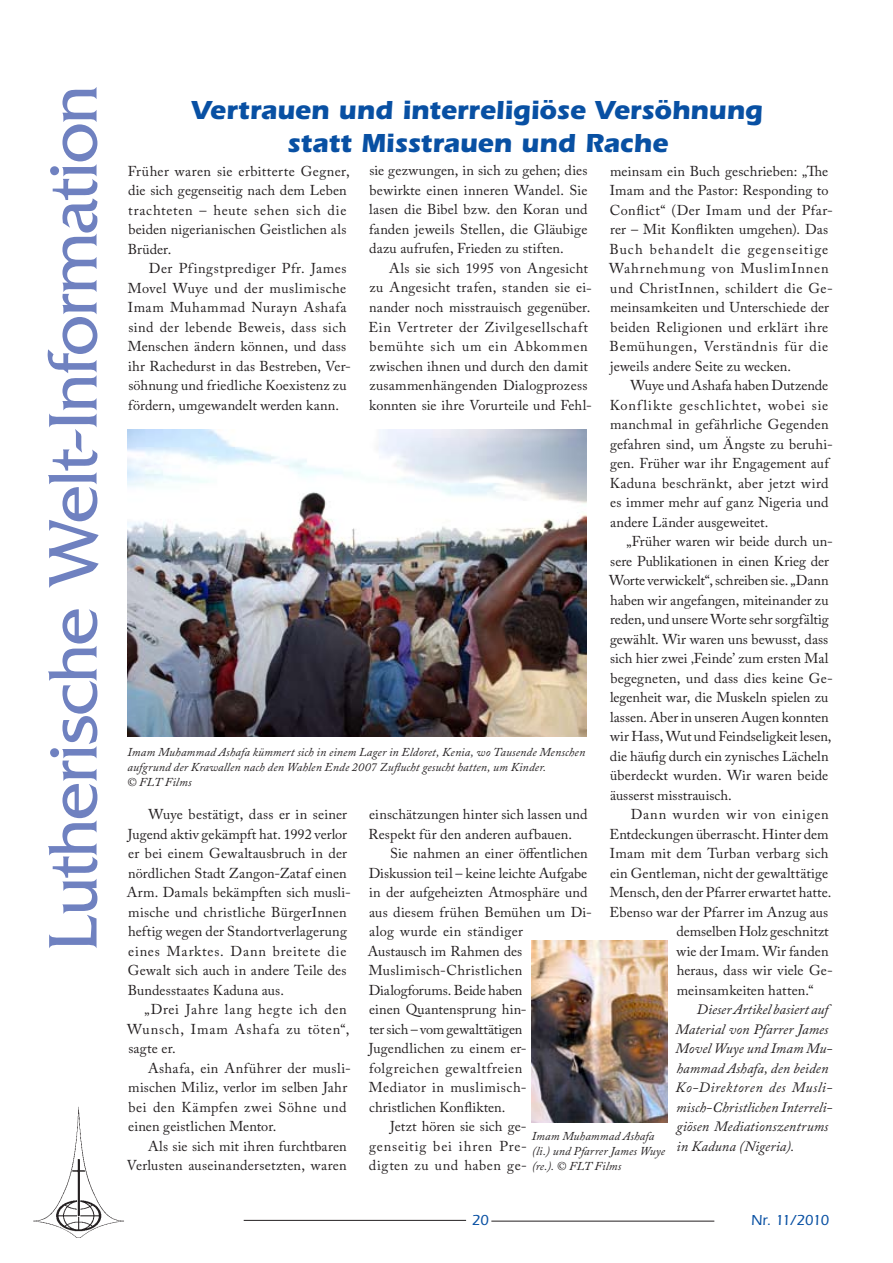
<style>
.page{position:relative;width:893px;height:1263px;background:#fff}
.page>*{position:absolute;margin:0;border:0;box-sizing:border-box;transform-origin:0 0}
.t1{font:72px "Friz Quadrata";letter-spacing:-.02em;color:#6f81c0}
.t2{font:700 27px/33px "Itc Eras";letter-spacing:-.005em;color:#0850a3;text-align:center}
.t3{font:500 15px "Itc Eras";letter-spacing:-.07em;color:#0850a3}
.t4{font:14.25px/19.5px "Adobe Caslon Pro";letter-spacing:.015em;color:#231f20}
.t5{font:italic 14.25px/19.5px "Adobe Caslon Pro";letter-spacing:.01em;color:#231f20}
.t6{font:14.25px "Adobe Caslon Pro";letter-spacing:-.005em;color:#231f20}
.t7{font:14.25px/19.5px "Adobe Caslon Pro";letter-spacing:.05em;color:#231f20}
.t8{font:14.25px "Adobe Caslon Pro";letter-spacing:.04em;color:#231f20}
.t9{font:14.25px "Adobe Caslon Pro";letter-spacing:-.01em;color:#231f20}
.t10{font:14.25px "Adobe Caslon Pro";letter-spacing:.055em;color:#231f20}
.t11{font:14.25px "Adobe Caslon Pro";letter-spacing:.035em;color:#231f20}
.t12{font:italic 12px/15px "Adobe Caslon Pro";letter-spacing:.01em;color:#231f20}
</style>
<div class="page">
<hr style="left:491px;top:1221px;width:223px;height:1px;background:#231f20">
<hr style="left:244px;top:1220px;width:222px;height:1px;background:#231f20">
<img style="left:33px;top:1106px;width:91px;height:132px">
<img style="left:531px;top:941px;width:137px;height:181px">
<img style="left:128px;top:429px;width:459px;height:308px">
<h1 class="t1" style="left:33px;top:951px;width:868px;rotate:-90deg">Lutherische Welt-Information</h1>
<h2 class="t2" style="left:191px;top:94px;width:573px">Vertrauen und interreligiöse Versöhnung statt Misstrauen und Rache</h2>
<p class="t4" style="left:609px;top:161px;width:225px">meinsam ein Buch geschrieben: „The Imam and the Pastor: Responding to Conflict“ (Der Imam und der Pfar&shy;rer – Mit Konflikten umgehen). Das Buch behandelt die gegenseitige Wahrnehmung von MuslimInnen und ChristInnen, schildert die Ge&shy;meinsamkeiten und Unterschiede der beiden Religionen und erklärt ihre Bemühungen, Verständnis für die jeweils andere Seite zu wecken.</p>
<p class="t4" style="left:610px;top:375px;width:225px;text-indent:21px">Wuye und Ashafa haben Dutzende Konflikte geschlichtet, wobei sie manchmal in gefährliche Gegenden gefahren sind, um Ängste zu beruhi&shy;gen. Früher war ihr Engagement auf Kaduna beschränkt, aber jetzt wird es immer mehr auf ganz Nigeria und andere Länder ausgeweitet.</p>
<p class="t4" style="left:609px;top:531px;width:225px;text-indent:17px">„Früher waren wir beide durch un&shy;sere Publikationen in einen Krieg der Worte verwickelt“, schreiben sie. „Dann haben wir angefangen, miteinander zu reden, und unsere Worte sehr sorgfältig gewählt. Wir waren uns bewusst, dass sich hier zwei ‚Feinde’ zum ersten Mal begegneten, und dass dies keine Ge&shy;legenheit war, die Muskeln spielen zu lassen. Aber in unseren Augen konnten wir Hass, Wut und Feindseligkeit lesen, die häufig durch ein zynisches Lächeln überdeckt wurden. Wir waren beide äusserst misstrauisch.</p>
<p class="t7" style="left:631px;top:804px;width:199px">Dann wurden wir von einigen</p>
<p class="t4" style="left:610px;top:824px;width:220px">Entdeckungen überrascht. Hinter dem</p>
<p class="t4" style="left:610px;top:843px;width:220px">Imam mit dem Turban verbarg sich</p>
<p class="t4" style="left:610px;top:863px;width:220px">ein Gentleman, nicht der gewalttätige</p>
<p class="t6" style="left:610px;top:884px;width:223px">Mensch, den der Pfarrer erwartet hatte.</p>
<p class="t4" style="left:610px;top:902px;width:220px">Ebenso war der Pfarrer im Anzug aus</p>
<p class="t4" style="left:677px;top:921px;width:154px">demselben Holz geschnitzt</p>
<p class="t4" style="left:677px;top:941px;width:153px">wie der Imam. Wir fanden</p>
<p class="t4" style="left:677px;top:960px;width:158px">heraus, dass wir viele Ge-</p>
<p class="t4" style="left:677px;top:980px;width:138px">meinsamkeiten hatten.“</p>
<p class="t5" style="left:676px;top:999px;width:158px;text-indent:21px">Dieser Artikel basiert auf<br>Material von Pfarrer James<br>Movel Wuye und Imam Mu&shy;hammad Ashafa, den beiden<br>Ko-Direktoren des Musli&shy;misch-Christlichen Interreli&shy;giösen Mediationszentrums in Kaduna (Nigeria).</p>
<p class="t4" style="left:369px;top:161px;width:220px;text-align:justify">sie gezwungen, in sich zu gehen; dies bewirkte einen inneren Wandel. Sie lasen die Bibel bzw. den Koran und fanden jeweils Stellen, die Gläubige dazu aufrufen, Frieden zu stiften.</p>
<p class="t4" style="left:369px;top:258px;width:225px;text-indent:20px">Als sie sich 1995 von Angesicht zu Angesicht trafen, standen sie ei&shy;nander noch misstrauisch gegenüber.<br>Ein Vertreter der Zivilgesellschaft bemühte sich um ein Abkommen zwischen ihnen und durch den damit zusammenhängenden Dialogprozess konnten sie ihre Vorurteile und Fehl-</p>
<p class="t4" style="left:128px;top:161px;width:223px">Früher waren sie erbitterte Gegner, die sich gegenseitig nach dem Leben trachteten – heute sehen sich die beiden nigerianischen Geistlichen als<br>Brüder.</p>
<p class="t4" style="left:128px;top:258px;width:225px;text-indent:21px">Der Pfingstprediger Pfr. James Movel Wuye und der muslimische Imam Muhammad Nurayn Ashafa sind der lebende Beweis, dass sich Menschen ändern können, und dass ihr Rachedurst in das Bestreben, Ver&shy;söhnung und friedliche Koexistenz zu fördern, umgewandelt werden kann.</p>
<p class="t12" style="left:127px;top:744px;width:460px">Imam Muhammad Ashafa kümmert sich in einem Lager in Eldoret, Kenia, wo Tausende Menschen aufgrund der Krawallen nach den Wahlen Ende 2007 Zuflucht gesucht hatten, um Kinder.<br>© FLT Films</p>
<p class="t4" style="left:127px;top:804px;width:226px;text-indent:22px">Wuye bestätigt, dass er in seiner Jugend aktiv gekämpft hat. 1992 verlor er bei einem Gewaltausbruch in der nördlichen Stadt Zangon-Zataf einen Arm. Damals bekämpften sich musli&shy;mische und christliche BürgerInnen heftig wegen der Standortverlagerung eines Marktes. Dann breitete die Gewalt sich auch in andere Teile des Bundesstaates Kaduna aus.</p>
<p class="t7" style="left:127px;top:999px;width:224px;text-indent:17px">„Drei Jahre lang hegte ich den<br>Wunsch, Imam Ashafa zu töten“, sagte er.</p>
<p class="t4" style="left:128px;top:1058px;width:224px;text-indent:20px">Ashafa, ein Anführer der musli&shy;mischen Miliz, verlor im selben Jahr bei den Kämpfen zwei Söhne und einen geistlichen Mentor.</p>
<p class="t4" style="left:127px;top:1136px;width:221px;text-align:right">Als sie sich mit ihren furchtbaren<br>Verlusten auseinandersetzten, waren</p>
<p class="t4" style="left:369px;top:804px;width:220px">einschätzungen hinter sich lassen und<br>Respekt für den anderen aufbauen.</p>
<p class="t4" style="left:390px;top:843px;width:199px">Sie nahmen an einer öffentlichen</p>
<p class="t6" style="left:369px;top:864px;width:220px">Diskussion teil – keine leichte Aufgabe</p>
<p class="t4" style="left:369px;top:882px;width:220px">in der aufgeheizten Atmosphäre und</p>
<p class="t4" style="left:369px;top:902px;width:224px">aus diesem frühen Bemühen um Di-</p>
<p class="t4" style="left:369px;top:921px;width:155px">alog wurde ein ständiger</p>
<p class="t4" style="left:368px;top:941px;width:156px">Austausch im Rahmen des</p>
<p class="t4" style="left:369px;top:960px;width:155px">Muslimisch-Christlichen</p>
<p class="t6" style="left:369px;top:981px;width:155px">Dialogforums. Beide haben</p>
<p class="t4" style="left:369px;top:999px;width:159px">einen Quantensprung hin-</p>
<p class="t9" style="left:369px;top:1020px;width:155px">ter sich – vom gewalttätigen</p>
<p class="t4" style="left:369px;top:1038px;width:159px">Jugendlichen zu einem er-</p>
<p class="t8" style="left:369px;top:1059px;width:155px">folgreichen gewaltfreien</p>
<p class="t8" style="left:369px;top:1079px;width:159px">Mediator in muslimisch-</p>
<p class="t4" style="left:369px;top:1097px;width:138px">christlichen Konflikten.</p>
<p class="t4" style="left:390px;top:1116px;width:138px">Jetzt hören sie sich ge-</p>
<p class="t10" style="left:369px;top:1137px;width:159px">genseitig bei ihren Pre-</p>
<p class="t11" style="left:369px;top:1157px;width:160px">digten zu und haben ge-</p>
<p class="t12" style="left:532px;top:1128px;width:135px">Imam Muhammad Ashafa (li.) und Pfarrer James Wuye (re.). © FLT Films</p>
<p class="t3" style="left:472px;top:1212px;width:19px">20</p>
<p class="t3" style="left:751px;top:1212px;width:79px">Nr. 11/2010</p>
</div>
